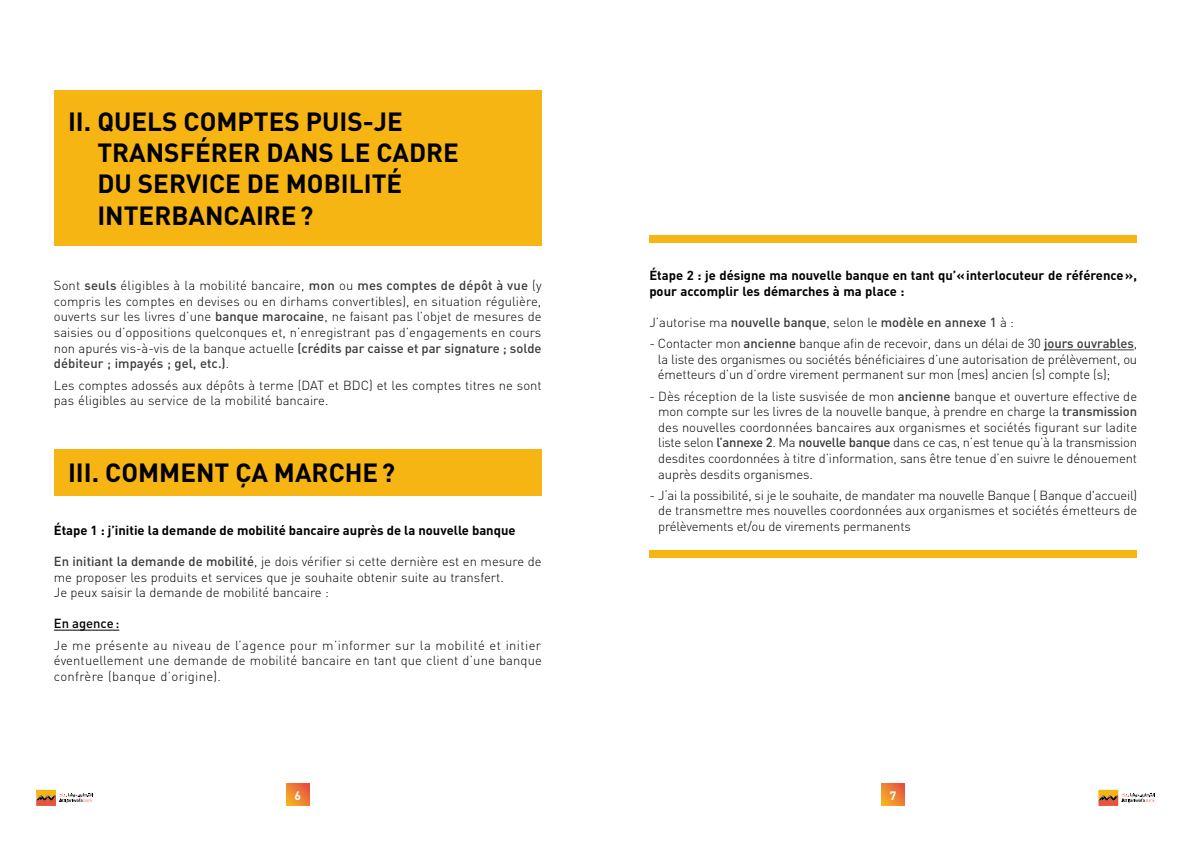
<style>
.page{position:relative;width:1191px;height:842px;background:#fff}
.page>*{position:absolute;margin:0;border:0;box-sizing:border-box;transform-origin:0 0}
.t1{font:700 26px/31.2px "DIN";color:#000}
.t2{font:300 13px/15.6px "DIN";color:#000;text-align:justify}
.t3{font:700 13px/15.6px "DIN";color:#000}
.t4{font:500 13px "DIN";color:#3a3a39}
.t5{font:500 13px "DIN";color:#000}
.t6{font:700 12px "DIN";color:#fff}
.s1{font-weight:500;color:#3a3a39}
.s2{font-weight:300;color:#000}
</style>
<div class="page">
<svg style="left:286px;top:784px;width:23px;height:22px"></svg>
<svg style="left:882px;top:784px;width:22px;height:22px"></svg>
<div style="left:54px;top:91px;width:487px;height:155px;background:#f7b514"></div>
<div style="left:649px;top:235px;width:488px;height:8px;background:#f7b514"></div>
<div style="left:649px;top:550px;width:488px;height:8px;background:#f7b514"></div>
<hr style="left:54px;top:630px;width:65px;height:1px;background:#000">
<hr style="left:1044px;top:349px;width:89px;height:1px;background:#3a3a39">
<svg style="left:36px;top:790px;width:57px;height:16px"></svg>
<svg style="left:1098px;top:790px;width:57px;height:16px"></svg>
<div style="left:54px;top:449px;width:487px;height:47px;background:#f7b514"></div>
<h1 class="t1" style="left:97px;top:105px;width:363px;text-indent:-29px">II. QUELS COMPTES PUIS-JE<br>TRANSFÉRER DANS LE CADRE<br>DU SERVICE DE MOBILITÉ<br>INTERBANCAIRE?</h1>
<p class="t2" style="left:54px;top:278px;width:489px">Sont <span class="s1">seuls</span> éligibles à la mobilité bancaire, <span class="s1">mon</span> ou <span class="s1">mes comptes de dépôt à vue</span> (y compris les comptes en devises ou en dirhams convertibles), en situation régulière, ouverts sur les livres d’une <span class="s1">banque marocaine</span>, ne faisant pas l’objet de mesures de saisies ou d’oppositions quelconques et, n’enregistrant pas d’engagements en cours non apurés vis-à-vis de la banque actuelle <span class="s1">(crédits par caisse et par signature ; solde débiteur ; impayés ; gel, etc.)</span>.</p>
<p class="t2" style="left:54px;top:377px;width:489px">Les comptes adossés aux dépôts à terme (DAT et BDC) et les comptes titres ne sont pas éligibles au service de la mobilité bancaire.</p>
<h1 class="t1" style="left:68px;top:455px;width:329px">III. COMMENT ÇA MARCHE?</h1>
<p class="t3" style="left:54px;top:522px;width:463px">Étape 1 : j’initie la demande de mobilité bancaire auprès de la nouvelle banque</p>
<p class="t2" style="left:54px;top:553px;width:489px;text-align:left"><span class="s1">En initiant la demande de mobilité</span>, je dois vérifier si cette dernière est en mesure de me proposer les produits et services que je souhaite obtenir suite au transfert.<br>Je peux saisir la demande de mobilité bancaire :</p>
<p class="t5" style="left:54px;top:615px;width:67px">En agence:</p>
<p class="t2" style="left:54px;top:637px;width:489px">Je me présente au niveau de l’agence pour m’informer sur la mobilité et initier éventuellement une demande de mobilité bancaire en tant que client d’une banque confrère (banque d’origine).</p>
<p class="t3" style="left:649px;top:267px;width:489px">Étape 2 : je désigne ma nouvelle banque en tant qu’«interlocuteur de référence», pour accomplir les démarches à ma place :</p>
<p class="t4" style="left:649px;top:314px;width:366px"><span class="s2">J’autorise ma</span> nouvelle banque<span class="s2">, selon le</span> modèle en annexe 1 <span class="s2">à :</span></p>
<p class="t2" style="left:658px;top:335px;width:481px;text-indent:-9px">- Contacter mon <span class="s1">ancienne</span> banque afin de recevoir, dans un délai de 30 <span class="s1">jours ouvrables</span>, la liste des organismes ou sociétés bénéficiaires d’une autorisation de prélèvement, ou émetteurs d’un d’ordre virement permanent sur mon (mes) ancien (s) compte (s);</p>
<p class="t2" style="left:658px;top:388px;width:480px;text-indent:-9px">- Dès réception de la liste susvisée de mon <span class="s1">ancienne</span> banque et ouverture effective de mon compte sur les livres de la nouvelle banque, à prendre en charge la <span class="s1">transmission </span>des nouvelles coordonnées bancaires aux organismes et sociétés figurant sur ladite liste selon <span class="s1">l’annexe 2</span>. Ma <span class="s1">nouvelle banque</span> dans ce cas, n’est tenue qu’à la transmission desdites coordonnées à titre d’information, sans être tenue d’en suivre le dénouement auprès desdits organismes.</p>
<p class="t2" style="left:658px;top:487px;width:480px;text-indent:-9px">- J‘ai la possibilité, si je le souhaite, de mandater ma nouvelle Banque ( Banque d'accueil) de transmettre mes nouvelles coordonnées aux organismes et sociétés émetteurs de prélèvements et/ou de virements permanents</p>
<p class="t6" style="left:294px;top:788px;width:8px">6</p>
<p class="t6" style="left:890px;top:788px;width:8px">7</p>
</div>
